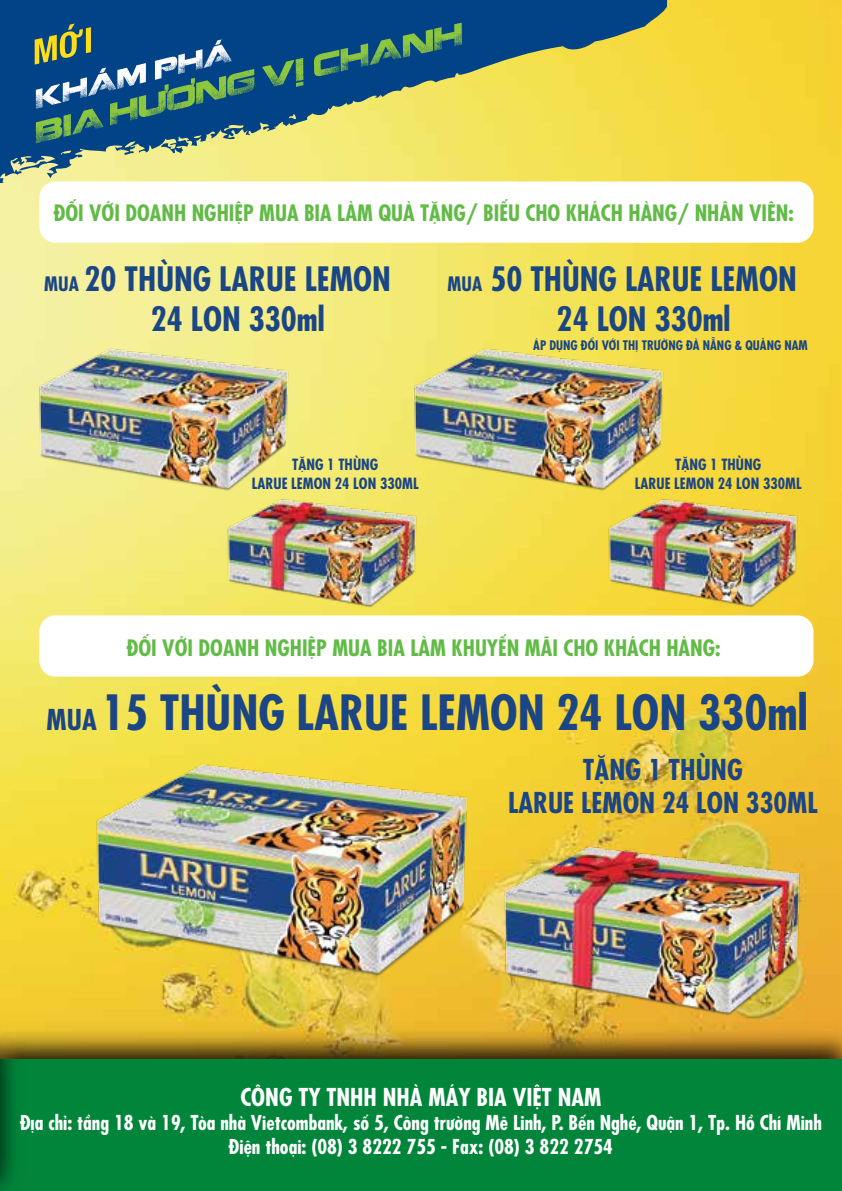
<style>
.page{position:relative;width:842px;height:1191px;background:#fff}
.page>*{position:absolute;margin:0;border:0;box-sizing:border-box;transform-origin:0 0}
.t1{font:700 condensed 47.2px "Futura Std";color:#1c4585}
.t2{font:700 condensed 32.6px/39.2px "Futura Std";color:#1b4686}
.t3{font:700 condensed 28px/33.6px "Futura Std";color:#1b4686;text-align:center}
.t4{font:700 24px "Futura Std";color:#fff}
.t5{font:700 22px "Futura Std";color:#62bb46}
.t6{font:700 20px/24px "Futura Std";color:#fff;text-align:center}
.t7{font:700 condensed 19.4px "Futura Std";color:#1b4686}
.t8{font:700 condensed 15px/18px "Futura Std";color:#1b4686;text-align:center}
.t9{font:700 12.8px "Futura Std";color:#1b4686}
.s1{font-size:19.4px}
.s2{font-stretch:normal}
.s3{font-size:28px}
</style>
<div class="page">
<img style="left:0;top:0;width:842px;height:1018px">
<img style="left:30px;top:1018px;width:812px;height:42px">
<div style="left:0;top:1060px;width:842px;height:131px;background:#00853a"></div>
<div style="left:39px;top:615px;width:774px;height:61px;background:#fff;border-radius:16px"></div>
<div style="left:39px;top:181px;width:774px;height:62px;background:#fff;border-radius:16px"></div>
<svg style="left:0;top:0;width:667px;height:202px;background:#a5b382"></svg>
<svg style="left:314px;top:23px;width:148px;height:53px;background:#206075"></svg>
<svg style="left:35px;top:24px;width:268px;height:142px;background:#477683"></svg>
<img style="left:72px;top:742px;width:413px;height:249px">
<img style="left:23px;top:334px;width:277px;height:166px">
<img style="left:485px;top:829px;width:328px;height:198px">
<img style="left:215px;top:489px;width:209px;height:126px">
<img style="left:398px;top:334px;width:277px;height:166px">
<img style="left:596px;top:489px;width:209px;height:126px">
<img style="left:0;top:1018px;width:30px;height:173px">
<p class="t5" style="left:54px;top:200px;width:742px">ĐỐI VỚI DOANH NGHIỆP MUA BIA LÀM QUÀ TẶNG/ BIẾU CHO KHÁCH HÀNG/ NHÂN VIÊN:</p>
<h2 class="t2" style="left:151px;top:260px;width:242px;text-indent:-107px"><span class="s1">MUA</span> 20 THÙNG LARUE LEMON<br>24 LON 330ml</h2>
<p class="t7" style="left:447px;top:272px;width:36px">MUA</p>
<h2 class="t2" style="left:490px;top:260px;width:308px;text-align:center">50 THÙNG LARUE LEMON<br>24 LON 330ml</h2>
<p class="t9" style="left:533px;top:338px;width:276px">ÁP DỤNG ĐỐI VỚI THỊ TRƯỜNG ĐÀ NẴNG &amp; QUẢNG NAM</p>
<p class="t8" style="left:252px;top:456px;width:168px">T<span class="s2">Ặ</span>NG 1 THÙNG<br>LARUE LEMON 24 LON 330ML</p>
<p class="t8" style="left:635px;top:456px;width:168px">T<span class="s2">Ặ</span>NG 1 THÙNG<br>LARUE LEMON 24 LON 330ML</p>
<p class="t5" style="left:127px;top:635px;width:595px">ĐỐI VỚI DOANH NGHIỆP MUA BIA LÀM KHUYẾN MÃI CHO KHÁCH HÀNG:</p>
<h1 class="t1" style="left:47px;top:683px;width:762px"><span class="s3">MUA</span> 15 THÙNG LARUE LEMON 24 LON 330ml</h1>
<h3 class="t3" style="left:508px;top:753px;width:311px">T<span class="s2">Ặ</span>NG 1 THÙNG<br>LARUE LEMON 24 LON 330ML</h3>
<p class="t4" style="left:240px;top:1083px;width:362px">CÔNG TY TNHH NHÀ MÁY BIA VIỆT NAM</p>
<p class="t6" style="left:20px;top:1110px;width:803px">Địa chỉ: tầng 18 và 19, Tòa nhà Vietcombank, số 5, Công trường Mê Linh, P. Bến Nghé, Quận 1, Tp. Hồ Chí Minh<br>Điện thoại: (08) 3 8222 755 - Fax: (08) 3 822 2754</p>
</div>
